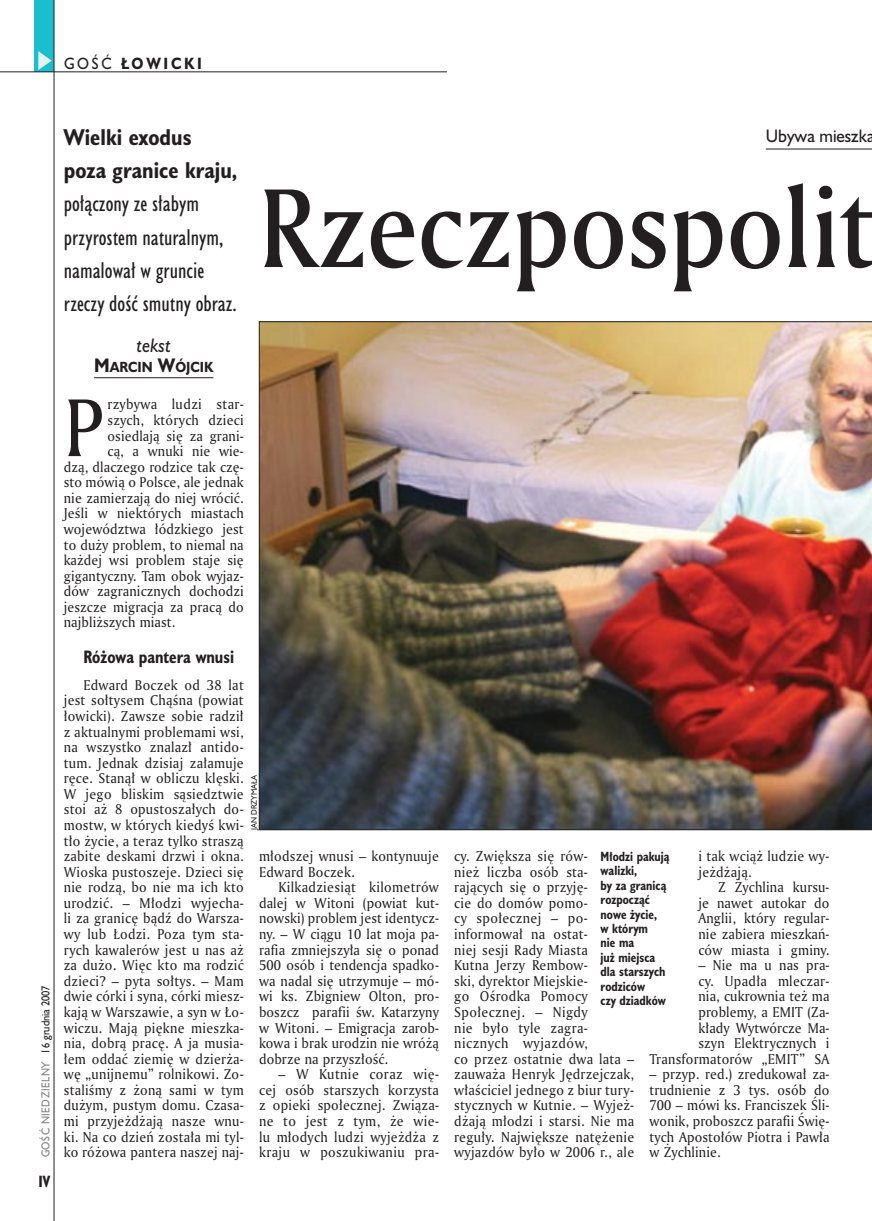
<style>
.page{position:relative;width:872px;height:1221px;background:#fff}
.page>*{position:absolute;margin:0;border:0;box-sizing:border-box;transform-origin:0 0}
._05_tytyl_AmMd_72_pt{font:108px "Amerigo Md PL";color:#231f20;scale:.9 1}
._02_body_z_incjalem_4{font:79.05px "Amerigo PL";color:#231f20;scale:.94 1}
._06-2_lead_lewy_HuCn_14_pt{font:21px/33px "Humanst 521 Cn PL";color:#231f20}
._12_autor_HuBd{font:italic 18px "Humanst 521 PL";color:#231f20;scale:.9 1}
._04_srodtytul_HuCB_11_pt{font:700 16.5px "Humanst 521 Cn PL";color:#231f20;scale:.94 1}
._04-3_nadtytul_lokal{font:16.5px "Humanst 521 PL";color:#231f20;scale:.94 1}
._15a_temat_lewo{font:700 15px "Humanst 521 PL";letter-spacing:.2em;color:#231f20;scale:.9 1}
._16_pagina_lewa{font:700 15px "Humanst 521 Cn PL";color:#231f20;scale:.94 1}
._01_body_tekst{font:13.8px/15.6px "Amerigo PL";letter-spacing:.02em;color:#231f20;text-align:justify;scale:.94 1}
._02_body_z_incjalem_4-2{font:13.8px "Amerigo PL";letter-spacing:.01em;color:#231f20;scale:.94 1}
._02_body_z_incjalem_4-3{font:13.8px "Amerigo PL";letter-spacing:.03em;color:#231f20;scale:.94 1}
._12_autor_HuBd-2{font:700 13.5px "Humanst 521 PL";color:#231f20;scale:.9 1}
._09_podpis_zdjecia_HuCnB{font:700 12.3px/14.4px "Humanst 521 Cn PL";color:#231f20;scale:.94 1}
._18a_data_lewa_GOSC{font:10.5px "Humanst 521 PL";letter-spacing:.05em;color:#808285;scale:.9 1}
._18_data_lewa{font:10.5px "Humanst 521 PL";color:#231f20;scale:.9 1}
._09a_autor_zdjecia_Hu_5_pt{font:7.5px "Humanst 521 PL";color:#231f20;scale:.94 1}
.s1{font-weight:400}
.s2{font-weight:700}
.s3{font-size:18px}
</style>
<div class="page">
<div style="left:35px;top:0;width:19px;height:72px;background:#1bbecd"></div>
<svg style="left:38px;top:51px;width:14px;height:19px"></svg>
<hr style="left:54px;top:0;width:1px;height:1220px;background:#231f20">
<hr style="left:0;top:72px;width:447px;height:1px;background:#231f20">
<hr style="left:766px;top:149px;width:106px;height:1px;background:#231f20">
<hr style="left:94px;top:377px;width:119px;height:1px;background:#231f20">
<img style="left:259px;top:321px;width:613px;height:509px">
<p class="_15a_temat_lewo" style="left:64px;top:53px;width:155px"><span class="s1">GOŚĆ</span> ŁOWICKI</p>
<p class="_18_data_lewa" style="left:38px;top:1053px;width:77px;rotate:-90deg">16 grudnia 2007</p>
<p class="_18a_data_lewa_GOSC" style="left:38px;top:1157px;width:108px;rotate:-90deg">GOŚĆ NIEDZIELNY</p>
<p class="_16_pagina_lewa" style="left:38px;top:1170px;width:14px">IV</p>
<p class="_06-2_lead_lewy_HuCn_14_pt" style="left:64px;top:121px;width:175px"><span class="s2">Wielki exodus poza granice kraju, </span>połączony ze słabym przyrostem naturalnym, namalował w gruncie rzeczy dość smutny obraz.</p>
<p class="_12_autor_HuBd" style="left:137px;top:333px;width:40px">tekst</p>
<p class="_12_autor_HuBd-2" style="left:94px;top:357px;width:134px"><span class="s3">M</span>ARCIN <span class="s3">W</span>ÓJCIK</p>
<p class="_04-3_nadtytul_lokal" style="left:766px;top:124px;width:117px">Ubywa mieszka</p>
<p class="_05_tytyl_AmMd_72_pt" style="left:259px;top:156px;width:687px">Rzeczpospolit</p>
<p class="_02_body_z_incjalem_4" style="left:64px;top:375px;width:43px">P</p>
<p class="_02_body_z_incjalem_4-3" style="left:108px;top:395px;width:146px">rzybywa ludzi star-</p>
<p class="_02_body_z_incjalem_4-2" style="left:108px;top:411px;width:146px">szych, których dzieci</p>
<p class="_02_body_z_incjalem_4-2" style="left:108px;top:426px;width:146px">osiedlają się za grani-</p>
<p class="_02_body_z_incjalem_4-2" style="left:108px;top:442px;width:146px">cą, a wnuki nie wie-</p>
<p class="_02_body_z_incjalem_4-2" style="left:64px;top:457px;width:193px">dzą, dlaczego rodzice tak czę-</p>
<p class="_02_body_z_incjalem_4-2" style="left:64px;top:473px;width:193px">sto mówią o Polsce, ale jednak</p>
<p class="_02_body_z_incjalem_4-2" style="left:64px;top:488px;width:193px">nie zamierzają do niej wrócić.</p>
<p class="_02_body_z_incjalem_4-2" style="left:64px;top:504px;width:193px">Jeśli w niektórych miastach</p>
<p class="_02_body_z_incjalem_4-2" style="left:64px;top:520px;width:193px">województwa łódzkiego jest</p>
<p class="_02_body_z_incjalem_4-2" style="left:64px;top:535px;width:193px">to duży problem, to niemal na</p>
<p class="_02_body_z_incjalem_4-2" style="left:64px;top:551px;width:193px">każdej wsi problem staje się</p>
<p class="_02_body_z_incjalem_4-2" style="left:64px;top:566px;width:193px">gigantyczny. Tam obok wyjaz-</p>
<p class="_02_body_z_incjalem_4-2" style="left:64px;top:582px;width:193px">dów zagranicznych dochodzi</p>
<p class="_02_body_z_incjalem_4-2" style="left:64px;top:597px;width:193px">jeszcze migracja za pracą do</p>
<p class="_02_body_z_incjalem_4-2" style="left:64px;top:613px;width:120px">najbliższych miast.</p>
<p class="_04_srodtytul_HuCB_11_pt" style="left:83px;top:646px;width:162px">Różowa pantera wnusi</p>
<p class="_01_body_tekst" style="left:64px;top:676px;width:193px;text-indent:20px">Edward Boczek od 38 lat jest sołtysem Chąśna (powiat łowicki). Zawsze sobie radził z aktualnymi problemami wsi, na wszystko znalazł antido&shy;tum. Jednak dzisiaj załamuje ręce. Stanął w obliczu klęski.<br>W jego bliskim sąsiedztwie stoi aż 8 opustoszałych do&shy;mostw, w których kiedyś kwi&shy;tło życie, a teraz tylko straszą zabite deskami drzwi i okna.<br>Wioska pustoszeje. Dzieci się nie rodzą, bo nie ma ich kto urodzić. – Młodzi wyjecha&shy;li za granicę bądź do Warsza&shy;wy lub Łodzi. Poza tym sta&shy;rych kawalerów jest u nas aż za dużo. Więc kto ma rodzić dzieci? – pyta sołtys. – Mam dwie córki i syna, córki miesz&shy;kają w Warszawie, a syn w Ło&shy;wiczu. Mają piękne mieszka&shy;nia, dobrą pracę. A ja musia&shy;łem oddać ziemię w dzierża&shy;wę „unijnemu” rolnikowi. Zo&shy;staliśmy z żoną sami w tym dużym, pustym domu. Czasa&shy;mi przyjeżdżają nasze wnu&shy;ki. Na co dzień została mi tyl&shy;ko różowa pantera naszej naj-</p>
<p class="_09a_autor_zdjecia_Hu_5_pt" style="left:249px;top:830px;width:60px;rotate:-90deg">JAN DRZYMAŁA</p>
<p class="_01_body_tekst" style="left:259px;top:848px;width:193px">młodszej wnusi – kontynuuje<br>Edward Boczek.</p>
<p class="_01_body_tekst" style="left:259px;top:879px;width:193px;text-indent:20px">Kilkadziesiąt kilometrów dalej w Witoni (powiat kut&shy;nowski) problem jest identycz&shy;ny. – W ciągu 10 lat moja pa&shy;rafia zmniejszyła się o ponad 500 osób i tendencja spadko&shy;wa nadal się utrzymuje – mó&shy;wi ks. Zbigniew Olton, pro&shy;boszcz parafii św. Katarzyny w Witoni. – Emigracja zarob&shy;kowa i brak urodzin nie wróżą dobrze na przyszłość.</p>
<p class="_01_body_tekst" style="left:259px;top:1066px;width:193px;text-indent:20px">– W Kutnie coraz wię&shy;cej osób starszych korzysta z opieki społecznej. Związa&shy;ne to jest z tym, że wie&shy;lu młodych ludzi wyjeżdża z kraju w poszukiwaniu pra-</p>
<p class="_01_body_tekst" style="left:454px;top:848px;width:193px;text-align:left">cy. Zwiększa się rów-<br>nież liczba osób sta&shy;rających się o przyję-<br>cie do domów pomo-<br>cy społecznej – po&shy;informował na ostat-<br>niej sesji Rady Miasta<br>Kutna Jerzy Rembow-<br>ski, dyrektor Miejskie-<br>go Ośrodka Pomocy<br>Społecznej. – Nigdy<br>nie było tyle zagra&shy;nicznych wyjazdów,<br>co przez ostatnie dwa lata – zauważa Henryk Jędrzejczak, właściciel jednego z biur tury&shy;stycznych w Kutnie. – Wyjeż&shy;dżają młodzi i starsi. Nie ma reguły. Największe natężenie wyjazdów było w 2006 r., ale</p>
<p class="_01_body_tekst" style="left:698px;top:848px;width:141px">i tak wciąż ludzie wy&shy;jeżdżają.</p>
<p class="_09_podpis_zdjecia_HuCnB" style="left:600px;top:848px;width:75px">Młodzi pakują walizki,<br>by za granicą rozpocząć nowe życie,<br>w którym<br>nie ma<br>już miejsca dla starszych rodziców<br>czy dziadków</p>
<p class="_01_body_tekst" style="left:698px;top:879px;width:141px;text-indent:20px">Z Żychlina kursu&shy;je nawet autokar do Anglii, który regular&shy;nie zabiera mieszkań&shy;ców miasta i gminy.</p>
<p class="_01_body_tekst" style="left:649px;top:957px;width:193px;text-align:right">– Nie ma u nas pra-<br>cy. Upadła mleczar-<br>nia, cukrownia też ma problemy, a EMIT (Za-<br>kłady Wytwórcze Ma-<br>szyn Elektrycznych i<br>Transformatorów „EMIT” SA</p>
<p class="_01_body_tekst" style="left:649px;top:1066px;width:193px">– przyp. red.) zredukował za&shy;trudnienie z 3 tys. osób do 700 – mówi ks. Franciszek Śli&shy;wonik, proboszcz parafii Świę&shy;tych Apostołów Piotra i Pawła w Żychlinie.</p>
</div>
